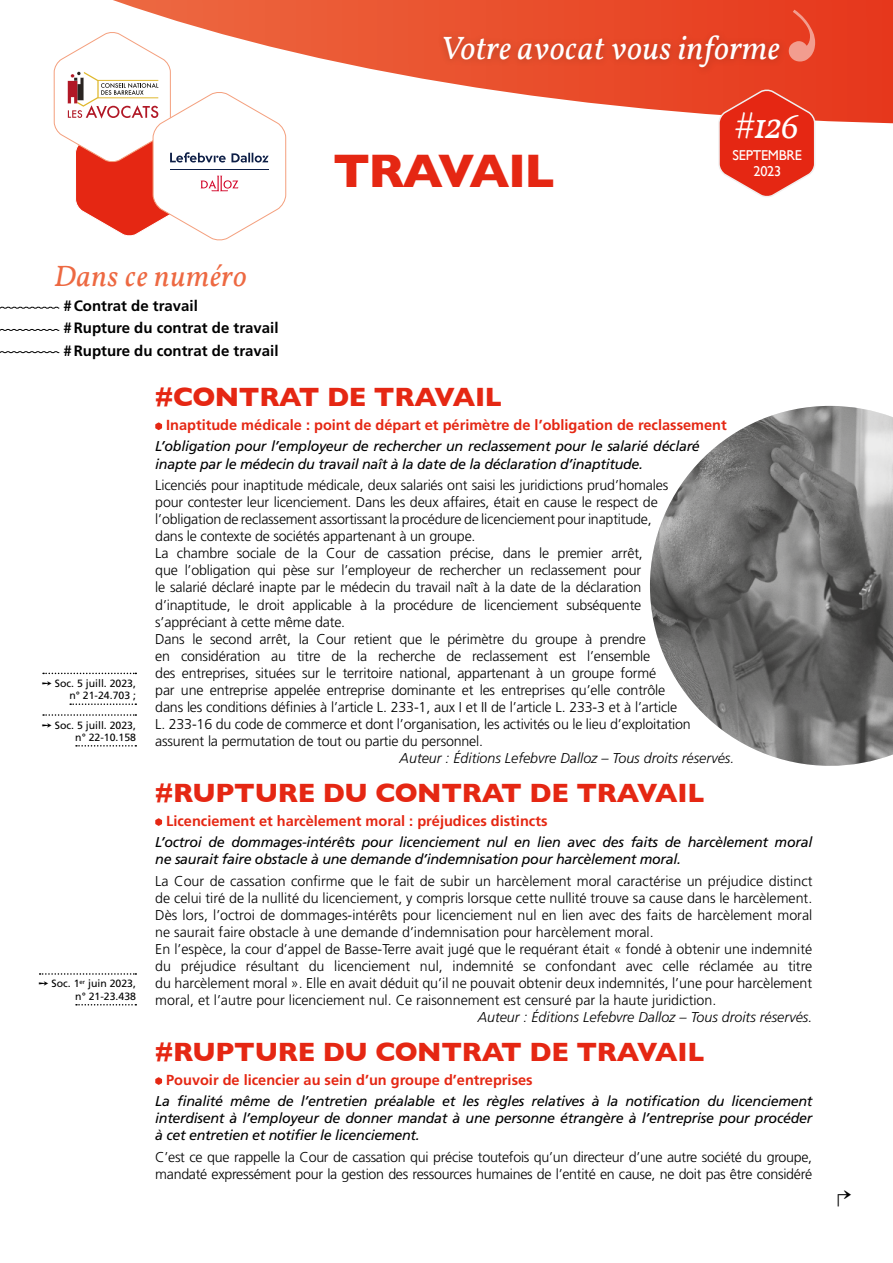
<style>
.page{position:relative;width:893px;height:1263px;background:#fff}
.page>*{position:absolute;margin:0;border:0;box-sizing:border-box;transform-origin:0 0}
.t1{font:700 48px "Gill Sans";letter-spacing:-.03em;color:#e52713}
.t2{font:italic 36px "Vollkorn";color:#fff}
.t3{font:italic 33px "Vollkorn";letter-spacing:.01em;color:#fff}
.t4{font:italic 30px "Vollkorn";letter-spacing:.02em;color:#ed6942}
.t5{font:28.8px "MS Mincho";color:#000}
.t6{font:700 27px "Gill Sans";letter-spacing:-.01em;color:#e52713}
.t7{font:700 15px/22.2px "Frutiger";color:#000}
.t8{font:700 14.55px "Frutiger";color:#e52713}
.t9{font:300 14.25px/17.1px "Frutiger";letter-spacing:-.015em;color:#000}
.t10{font:italic 14.25px/17.1px "Frutiger";letter-spacing:-.02em;color:#000}
.t11{font:italic 300 14.25px "Frutiger";color:#000}
.t12{font:14.25px/16.2px "Gill Sans";letter-spacing:-.02em;color:#fff}
.t13{font:10.5px/12.3px "Frutiger";color:#000;text-align:right}
</style>
<div class="page">
<svg style="left:0;top:329px;width:59px;height:2px"></svg>
<svg style="left:0;top:351px;width:59px;height:2px"></svg>
<svg style="left:0;top:306px;width:59px;height:3px"></svg>
<svg style="left:113px;top:0;width:780px;height:124px"></svg>
<div style="left:436px;top:28px;width:351px;height:48px;background:#000;opacity:.2"></div>
<svg style="left:54px;top:31px;width:232px;height:210px"></svg>
<hr style="left:170px;top:169px;width:99px;height:1px;background:#0d1e46">
<svg style="left:717px;top:88px;width:99px;height:109px;background:#e84d3b"></svg>
<svg style="left:155px;top:422px;width:7px;height:8px"></svg>
<svg style="left:155px;top:818px;width:7px;height:8px"></svg>
<svg style="left:155px;top:1077px;width:7px;height:8px"></svg>
<img style="left:650px;top:406px;width:243px;height:360px">
<svg style="left:43px;top:673px;width:93px;height:1px"></svg>
<svg style="left:70px;top:703px;width:66px;height:2px"></svg>
<svg style="left:43px;top:714px;width:93px;height:2px"></svg>
<svg style="left:76px;top:745px;width:60px;height:1px"></svg>
<svg style="left:40px;top:973px;width:96px;height:2px"></svg>
<svg style="left:76px;top:1004px;width:60px;height:1px"></svg>
<svg style="left:789px;top:10px;width:26px;height:52px"></svg>
<h3 class="t3" style="left:440px;top:28px;width:341px">Votre avocat vous informe</h3>
<h1 class="t1" style="left:333px;top:133px;width:223px">TRAVAIL</h1>
<h2 class="t2" style="left:734px;top:104px;width:66px">#126</h2>
<h2 class="t2" style="left:729px;top:105px;width:76px">#100</h2>
<p class="t12" style="left:733px;top:147px;width:71px;text-align:center">SEPTEMBRE<br>2023</p>
<p class="t12" style="left:750px;top:149px;width:37px">AVRIL<br>2021</p>
<h3 class="t4" style="left:54px;top:258px;width:194px">Dans ce numéro</h3>
<p class="t7" style="left:64px;top:295px;width:216px">#Contrat de travail<br>#Rupture du contrat de travail #Rupture du contrat de travail</p>
<h3 class="t6" style="left:155px;top:376px;width:348px">#CONTRAT DE TRAVAIL</h3>
<p class="t8" style="left:166px;top:416px;width:562px">Inaptitude médicale : point de départ et périmètre de l’obligation de reclassement</p>
<p class="t10" style="left:155px;top:438px;width:546px">L’obligation pour l’employeur de rechercher un reclassement pour le salarié déclaré inapte par le médecin du travail naît à la date de la déclaration d’inaptitude.</p>
<p class="t9" style="left:155px;top:477px;width:537px">Licenciés pour inaptitude médicale, deux salariés ont saisi les juridictions prud’homales pour contester leur licenciement. Dans les deux affaires, était en cause le respect de l’obligation de reclassement assortissant la procédure de licenciement pour inaptitude,<br>dans le contexte de sociétés appartenant à un groupe.<br>La chambre sociale de la Cour de cassation précise, dans le premier arrêt,<br>que l’obligation qui pèse sur l’employeur de rechercher un reclassement pour<br>le salarié déclaré inapte par le médecin du travail naît à la date de la déclaration d’inaptitude, le droit applicable à la procédure de licenciement subséquente s’appréciant à cette même date.<br>Dans le second arrêt, la Cour retient que le périmètre du groupe à prendre<br>en considération au titre de la recherche de reclassement est l’ensemble<br>des entreprises, situées sur le territoire national, appartenant à un groupe formé<br>par une entreprise appelée entreprise dominante et les entreprises qu’elle contrôle dans les conditions définies à l’article L. 233-1, aux I et II de l’article L. 233-3 et à l’article L. 233-16 du code de commerce et dont l’organisation, les activités ou le lieu d’exploitation assurent la permutation de tout ou partie du personnel.</p>
<p class="t11" style="left:400px;top:750px;width:336px">Auteur : Éditions Lefebvre Dalloz – Tous droits réservés.</p>
<h3 class="t6" style="left:155px;top:771px;width:551px">#RUPTURE DU CONTRAT DE TRAVAIL</h3>
<p class="t8" style="left:166px;top:812px;width:383px">Licenciement et harcèlement moral : préjudices distincts</p>
<p class="t10" style="left:155px;top:834px;width:658px">L’octroi de dommages-intérêts pour licenciement nul en lien avec des faits de harcèlement moral ne saurait faire obstacle à une demande d’indemnisation pour harcèlement moral.</p>
<p class="t9" style="left:155px;top:872px;width:659px">La Cour de cassation confirme que le fait de subir un harcèlement moral caractérise un préjudice distinct de celui tiré de la nullité du licenciement, y compris lorsque cette nullité trouve sa cause dans le harcèlement.<br>Dès lors, l’octroi de dommages-intérêts pour licenciement nul en lien avec des faits de harcèlement moral ne saurait faire obstacle à une demande d’indemnisation pour harcèlement moral.<br>En l’espèce, la cour d’appel de Basse-Terre avait jugé que le requérant était « fondé à obtenir une indemnité du préjudice résultant du licenciement nul, indemnité se confondant avec celle réclamée au titre du harcèlement moral ». Elle en avait déduit qu’il ne pouvait obtenir deux indemnités, l’une pour harcèlement moral, et l’autre pour licenciement nul. Ce raisonnement est censuré par la haute juridiction.</p>
<p class="t11" style="left:478px;top:1009px;width:336px">Auteur : Éditions Lefebvre Dalloz – Tous droits réservés.</p>
<h3 class="t6" style="left:155px;top:1030px;width:551px">#RUPTURE DU CONTRAT DE TRAVAIL</h3>
<p class="t8" style="left:166px;top:1071px;width:368px">Pouvoir de licencier au sein d’un groupe d’entreprises</p>
<p class="t10" style="left:155px;top:1093px;width:659px;text-align:justify">La finalité même de l’entretien préalable et les règles relatives à la notification du licenciement interdisent à l’employeur de donner mandat à une personne étrangère à l’entreprise pour procéder à cet entretien et notifier le licenciement.</p>
<p class="t9" style="left:155px;top:1148px;width:658px">C’est ce que rappelle la Cour de cassation qui précise toutefois qu’un directeur d’une autre société du groupe, mandaté expressément pour la gestion des ressources humaines de l’entité en cause, ne doit pas être considéré</p>
<p class="t13" style="left:42px;top:677px;width:95px">➙ Soc. 5 juill. 2023, n° 21-24.703 ;</p>
<p class="t13" style="left:42px;top:719px;width:95px">➙ Soc. 5 juill. 2023, n° 22-10.158</p>
<p class="t13" style="left:39px;top:978px;width:99px">➙ Soc. 1<sup>er</sup> juin 2023, n° 21-23.438</p>
<h3 class="t5" style="left:851px;top:1214px;width:16px;rotate:-180deg">↵</h3>
</div>
